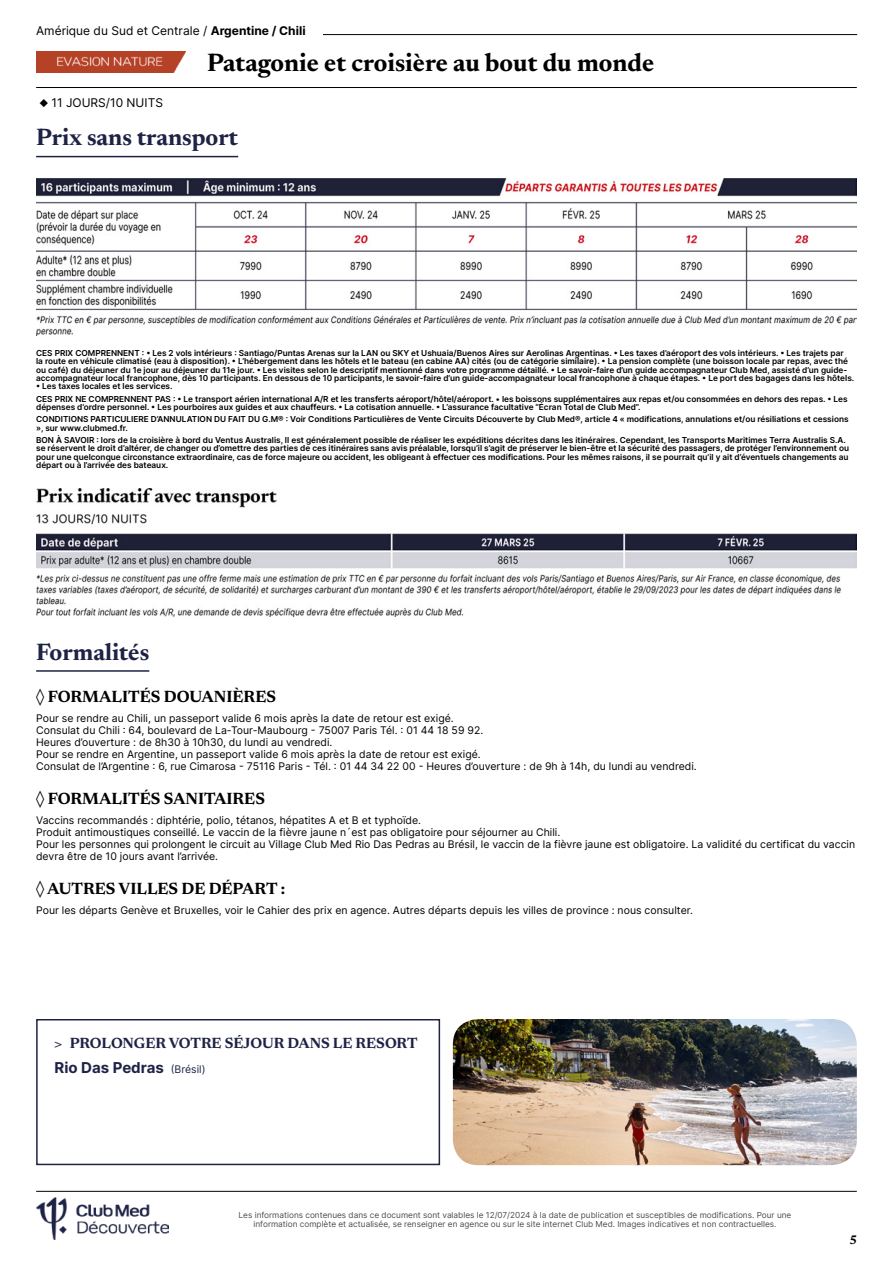
<style>
.page{position:relative;width:893px;height:1263px;background:#fff}
.page>*{position:absolute;margin:0;border:0;box-sizing:border-box;transform-origin:0 0}
.t1{font:700 25.5px "Newsreader 24 pt";color:#000}
.t2{font:700 24px "Newsreader 24 pt";color:#1e2346}
.t3{font:700 16.5px "Newsreader 24 pt";color:#000}
.t4{font:700 15px "Newsreader 24 pt";color:#1e2346}
.t5{font:700 15px "Inter";color:#1e2346}
.t6{font:700 12.6px "Newsreader 24 pt";color:#000}
.t7{font:12px "Inter";color:#000}
.t8{font:10.5px/12px "Inter";color:#000}
.t9{font:600 8.25px/8.2px "Inter";color:#000}
.t10{font:8.25px/9px "Inter";color:#4d4d4d;text-align:center}
.s1{font-weight:700}
.s2{font-weight:400;font-size:10.5px}
</style>
<div class="page">
<hr style="left:64px;top:34px;width:793px;height:1px;background:#000">
<img style="left:36px;top:51px;width:150px;height:21px">
<hr style="left:36px;top:87px;width:821px;height:1px;background:#000">
<div style="left:36px;top:26px;width:287px;height:17px;background:#fff"></div>
<hr style="left:36px;top:1191px;width:821px;height:1px;background:#000">
<img style="left:36px;top:1197px;width:132px;height:42px">
<img style="left:453px;top:1019px;width:404px;height:146px">
<hr style="left:36px;top:156px;width:202px;height:1px;background:#1e2346">
<hr style="left:36px;top:670px;width:113px;height:2px;background:#1e2346">
<img style="left:36px;top:179px;width:821px;height:156px">
<img style="left:36px;top:488px;width:821px;height:129px">
<div style="left:36px;top:1019px;width:404px;height:146px;border:2px solid #1e2346"></div>
<h3 class="t7" style="left:36px;top:22px;width:271px">Amérique du Sud et Centrale / <span class="s1">Argentine / Chili</span></h3>
<h1 class="t1" style="left:207px;top:44px;width:449px">Patagonie et croisière au bout du monde</h1>
<h3 class="t7" style="left:40px;top:93px;width:125px">◆ 11 JOURS/10 NUITS</h3>
<h2 class="t2" style="left:36px;top:120px;width:204px">Prix sans transport</h2>
<p class="t9" style="left:36px;top:349px;width:820px">CES PRIX COMPRENNENT : • Les 2 vols intérieurs : Santiago/Puntas Arenas sur la LAN ou SKY et Ushuaia/Buenos Aires sur Aerolinas Argentinas. • Les taxes d’aéroport des vols intérieurs. • Les trajets par<br>la route en véhicule climatisé (eau à disposition). • L’hébergement dans les hôtels et le bateau (en cabine AA) cités (ou de catégorie similaire). • La pension complète (une boisson locale par repas, avec thé ou café) du déjeuner du 1e jour au déjeuner du 11e jour. • Les visites selon le descriptif mentionné dans votre programme détaillé. • Le savoir-faire d’un guide accompagnateur Club Med, assisté d’un guide&shy;accompagnateur local francophone, dès 10 participants. En dessous de 10 participants, le savoir-faire d’un guide-accompagnateur local francophone à chaque étapes. • Le port des bagages dans les hôtels.</p>
<p class="t9" style="left:36px;top:380px;width:813px;line-height:12.5px">• Les taxes locales et les services.<br>CES PRIX NE COMPRENNENT PAS : • Le transport aérien international A/R et les transferts aéroport/hôtel/aéroport. • les boissons supplémentaires aux repas et/ou consommées en dehors des repas. • Les</p>
<p class="t9" style="left:36px;top:400px;width:814px;line-height:12.5px">dépenses d’ordre personnel. • Les pourboires aux guides et aux chauffeurs. • La cotisation annuelle. • L’assurance facultative “Écran Total de Club Med”.<br>CONDITIONS PARTICULIERE D’ANNULATION DU FAIT DU G.M® : Voir Conditions Particulières de Vente Circuits Découverte by Club Med®, article 4 « modifications, annulations et/ou résiliations et cessions</p>
<p class="t9" style="left:36px;top:421px;width:811px;line-height:12.5px">», sur www.clubmed.fr.<br>BON À SAVOIR : lors de la croisière à bord du Ventus Australis, Il est généralement possible de réaliser les expéditions décrites dans les itinéraires. Cependant, les Transports Maritimes Terra Australis S.A.</p>
<p class="t9" style="left:36px;top:444px;width:814px;text-align:justify">se réservent le droit d’altérer, de changer ou d’omettre des parties de ces itinéraires sans avis préalable, lorsqu’il s’agit de préserver le bien-être et la sécurité des passagers, de protéger l’environnement ou pour une quelconque circonstance extraordinaire, cas de force majeure ou accident, les obligeant à effectuer ces modifications. Pour les mêmes raisons, il se pourrait qu’il y ait d’éventuels changements au départ ou à l’arrivée des bateaux.</p>
<h2 class="t2" style="left:36px;top:634px;width:115px">Formalités</h2>
<h3 class="t3" style="left:36px;top:684px;width:241px">◊ FORMALITÉS DOUANIÈRES</h3>
<p class="t8" style="left:36px;top:712px;width:662px">Pour se rendre au Chili, un passeport valide 6 mois après la date de retour est exigé.<br>Consulat du Chili : 64, boulevard de La-Tour-Maubourg - 75007 Paris Tél. : 01 44 18 59 92.<br>Heures d’ouverture : de 8h30 à 10h30, du lundi au vendredi.<br>Pour se rendre en Argentine, un passeport valide 6 mois après la date de retour est exigé.<br>Consulat de l’Argentine : 6, rue Cimarosa - 75116 Paris - Tél. : 01 44 34 22 00 - Heures d’ouverture : de 9h à 14h, du lundi au vendredi.</p>
<h3 class="t3" style="left:36px;top:786px;width:230px">◊ FORMALITÉS SANITAIRES</h3>
<p class="t8" style="left:36px;top:814px;width:820px">Vaccins recommandés : diphtérie, polio, tétanos, hépatites A et B et typhoïde.<br>Produit antimoustiques conseillé. Le vaccin de la fièvre jaune n´est pas obligatoire pour séjourner au Chili.<br>Pour les personnes qui prolongent le circuit au Village Club Med Rio Das Pedras au Brésil, le vaccin de la fièvre jaune est obligatoire. La validité du certificat du vaccin devra être de 10 jours avant l’arrivée.</p>
<h3 class="t3" style="left:36px;top:876px;width:250px">◊ AUTRES VILLES DE DÉPART :</h3>
<p class="t8" style="left:36px;top:904px;width:658px">Pour les départs Genève et Bruxelles, voir le Cahier des prix en agence. Autres départs depuis les villes de province : nous consulter.</p>
<h3 class="t4" style="left:55px;top:1032px;width:364px">&gt; PROLONGER VOTRE SÉJOUR DANS LE RESORT</h3>
<h3 class="t5" style="left:55px;top:1056px;width:152px">Rio Das Pedras <span class="s2">(Brésil)</span></h3>
<p class="t10" style="left:239px;top:1210px;width:554px">Les informations contenues dans ce document sont valables le 12/07/2024 à la date de publication et susceptibles de modifications. Pour une information complète et actualisée, se renseigner en agence ou sur le site internet Club Med. Images indicatives et non contractuelles.</p>
<h3 class="t6" style="left:849px;top:1230px;width:9px">5</h3>
</div>
